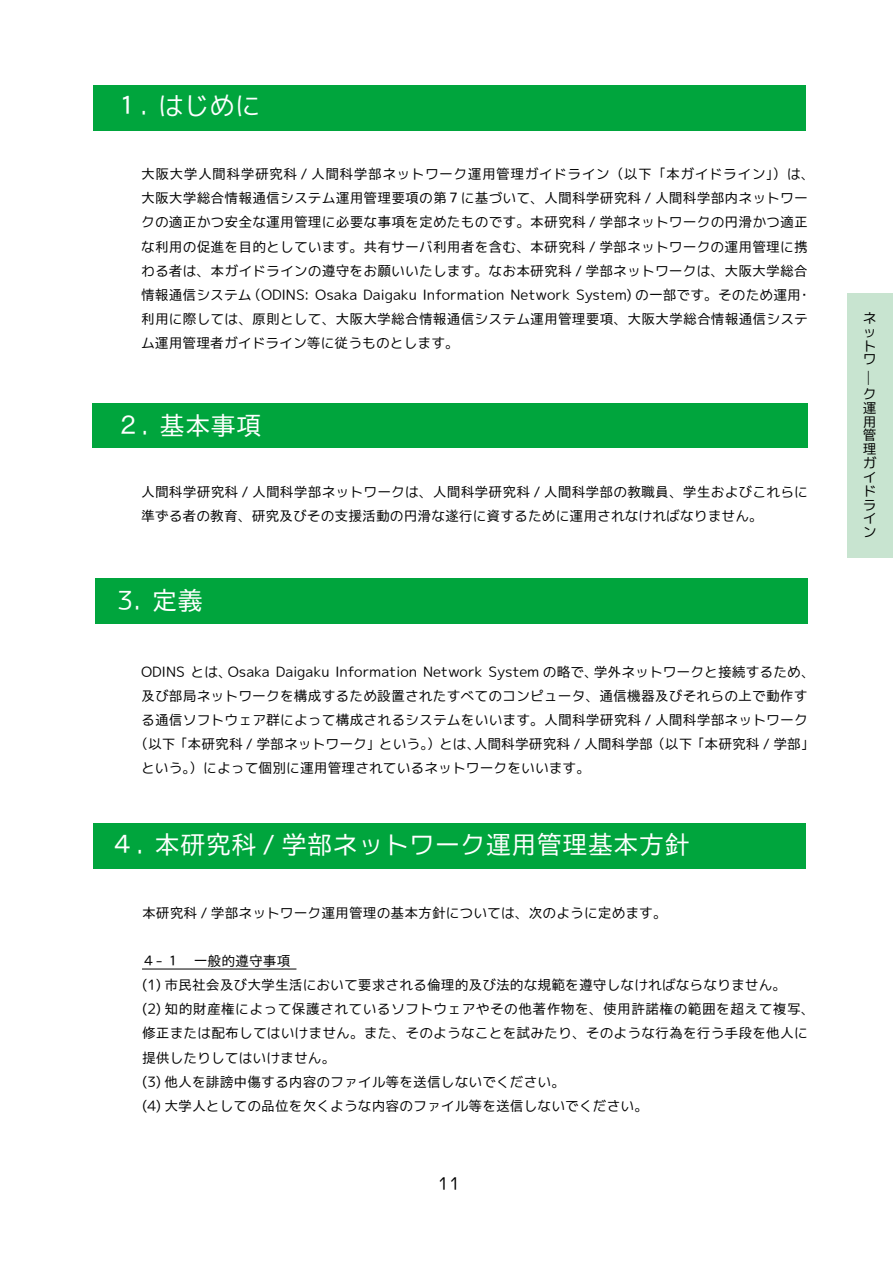
<style>
.page{position:relative;width:893px;height:1263px;background:#fff}
.page>*{position:absolute;margin:0;border:0;box-sizing:border-box;transform-origin:0 0}
.t1{font:25.5px "M+1 P+IPAG";color:#fff}
.t2{font:25.5px "M+1 P+IPAG";color:#fdfeff}
.t3{font:16.95px "M+1 P+IPAG";color:#000}
.t4{font:13.8px/24.2px "M+1 P+IPAG";letter-spacing:.005em;color:#000}
.t5{font:13.8px "Times New Roman";color:#000}
</style>
<div class="page">
<div style="left:847px;top:293px;width:45px;height:265px;background:#c8e4d0"></div>
<div style="left:93px;top:85px;width:713px;height:45px;background:#00a53d"></div>
<div style="left:93px;top:403px;width:715px;height:45px;background:#00a53d"></div>
<div style="left:95px;top:579px;width:713px;height:45px;background:#00a53d"></div>
<div style="left:93px;top:823px;width:713px;height:45px;background:#00a53d"></div>
<hr style="left:142px;top:969px;width:154px;height:1px;background:#000">
<h1 class="t2" style="left:115px;top:93px;width:147px">１. はじめに</h1>
<p class="t4" style="left:141px;top:162px;width:675px">大阪大学人間科学研究科 / 人間科学部ネットワーク運用管理ガイドライン（以下「本ガイドライン」）は、大阪大学総合情報通信システム運用管理要項の第７に基づいて、人間科学研究科 / 人間科学部内ネットワークの適正かつ安全な運用管理に必要な事項を定めたものです。本研究科 / 学部ネットワークの円滑かつ適正な利用の促進を目的としています。共有サーバ利用者を含む、本研究科 / 学部ネットワークの運用管理に携わる者は、本ガイドラインの遵守をお願いいたします。なお本研究科 / 学部ネットワークは、大阪大学総合情報通信システム（ODINS: Osaka Daigaku Information Network System) の一部です。そのため運用・利用に際しては、原則として、大阪大学総合情報通信システム運用管理要項、大阪大学総合情報通信システム運用管理者ガイドライン等に従うものとします。</p>
<h1 class="t1" style="left:116px;top:413px;width:147px">２. 基本事項</h1>
<p class="t4" style="left:141px;top:480px;width:668px">人間科学研究科 / 人間科学部ネットワークは、人間科学研究科 / 人間科学部の教職員、学生およびこれらに準ずる者の教育、研究及びその支援活動の円滑な遂行に資するために運用されなければなりません。</p>
<h1 class="t1" style="left:117px;top:587px;width:88px">3. 定義</h1>
<p class="t4" style="left:141px;top:660px;width:675px">ODINS とは、Osaka Daigaku Information Network System の略で、学外ネットワークと接続するため、</p>
<p class="t4" style="left:141px;top:684px;width:668px">及び部局ネットワークを構成するため設置されたすべてのコンピュータ、通信機器及びそれらの上で動作す</p>
<p class="t4" style="left:141px;top:708px;width:668px">る通信ソフトウェア群によって構成されるシステムをいいます。人間科学研究科 / 人間科学部ネットワーク</p>
<p class="t4" style="left:134px;top:732px;width:682px">（以下「本研究科 / 学部ネットワーク」という。）とは、人間科学研究科 / 人間科学部（以下「本研究科 / 学部」</p>
<p class="t4" style="left:141px;top:757px;width:451px">という。）によって個別に運用管理されているネットワークをいいます。</p>
<h1 class="t1" style="left:111px;top:831px;width:581px">４. 本研究科 / 学部ネットワーク運用管理基本方針</h1>
<p class="t4" style="left:142px;top:901px;width:526px">本研究科 / 学部ネットワーク運用管理の基本方針については、次のように定めます。</p>
<p class="t4" style="left:142px;top:949px;width:674px">４- １　一般的遵守事項<br>(1) 市民社会及び大学生活において要求される倫理的及び法的な規範を遵守しなければならなりません。<br>(2) 知的財産権によって保護されているソフトウェアやその他著作物を、使用許諾権の範囲を超えて複写、修正または配布してはいけません。また、そのようなことを試みたり、そのような行為を行う手段を他人に提供したりしてはいけません。<br>(3) 他人を誹謗中傷する内容のファイル等を送信しないでください。<br>(4) 大学人としての品位を欠くような内容のファイル等を送信しないでください。</p>
<p class="t3" style="left:438px;top:1175px;width:24px">11</p>
<p class="t4" style="left:863px;top:311px;width:14px;line-height:13.8px;text-align:justify">ネットワ</p>
<p class="t5" style="left:879px;top:371px;width:16px;rotate:90deg">—</p>
<p class="t4" style="left:863px;top:387px;width:15px;line-height:13.8px">ク運用管理ガイドライン</p>
</div>
